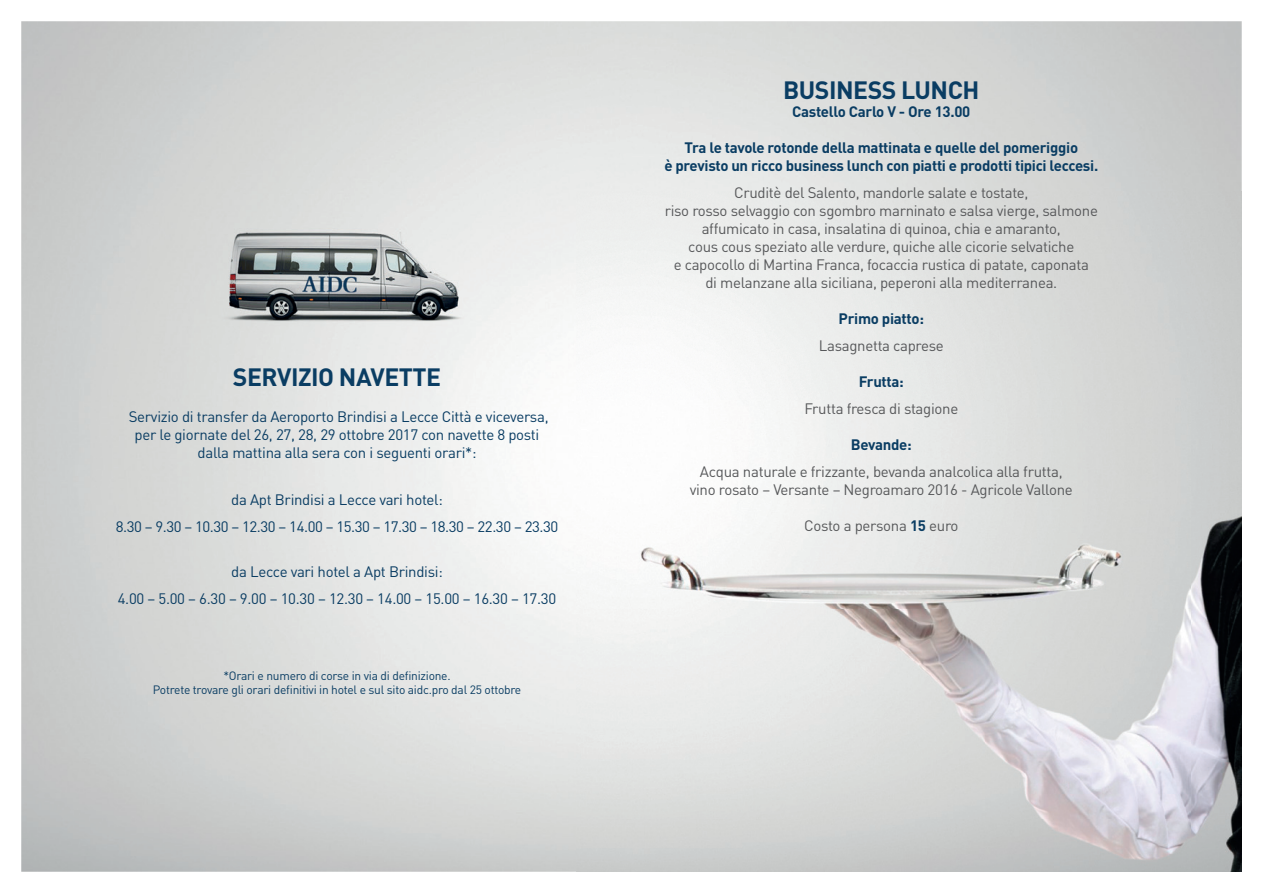
<style>
.page{position:relative;width:1263px;height:893px;background:#fff}
.page>*{position:absolute;margin:0;border:0;box-sizing:border-box;transform-origin:0 0}
.t1{font:700 24.75px "DIN";letter-spacing:-.02em;color:#0a3d63}
.t2{font:15px/18px "DIN";letter-spacing:-.02em;color:#57585a;text-align:center}
.t3{font:15px/18px "DIN";letter-spacing:-.02em;color:#0a3d63;text-align:center}
.t4{font:700 15px/18px "DIN";letter-spacing:-.02em;color:#0a3d63;text-align:center}
.t5{font:12px/14.4px "DIN";letter-spacing:-.02em;color:#0a3d63;text-align:center}
.s1{font-weight:700;color:#0a3d63}
</style>
<div class="page">
<img style="left:21px;top:21px;width:1221px;height:851px">
<img style="left:576px;top:191px;width:666px;height:681px">
<h1 class="t1" style="left:233px;top:361px;width:210px">SERVIZIO NAVETTE</h1>
<p class="t3" style="left:129px;top:408px;width:421px">Servizio di transfer da Aeroporto Brindisi a Lecce Città e viceversa, per le giornate del 26, 27, 28, 29 ottobre 2017 con navette 8 posti dalla mattina alla sera con i seguenti orari*:</p>
<p class="t3" style="left:116px;top:486px;width:444px;line-height:27px">da Apt Brindisi a Lecce vari hotel:<br>8.30 – 9.30 – 10.30 – 12.30 – 14.00 – 15.30 – 17.30 – 18.30 – 22.30 – 23.30</p>
<p class="t3" style="left:118px;top:558px;width:440px;line-height:27px">da Lecce vari hotel a Apt Brindisi:<br>4.00 – 5.00 – 6.30 – 9.00 – 10.30 – 12.30 – 14.00 – 15.00 – 16.30 – 17.30</p>
<p class="t5" style="left:153px;top:668px;width:370px">*Orari e numero di corse in via di definizione.<br>Potrete trovare gli orari definitivi in hotel e sul sito aidc.pro dal 25 ottobre</p>
<h1 class="t1" style="left:783px;top:74px;width:198px">BUSINESS LUNCH</h1>
<p class="t4" style="left:792px;top:102px;width:180px">Castello Carlo V - Ore 13.00</p>
<p class="t4" style="left:664px;top:138px;width:435px">Tra le tavole rotonde della mattinata e quelle del pomeriggio<br>è previsto un ricco business lunch con piatti e prodotti tipici leccesi.</p>
<p class="t2" style="left:665px;top:183px;width:435px">Cruditè del Salento, mandorle salate e tostate,<br>riso rosso selvaggio con sgombro marninato e salsa vierge, salmone affumicato in casa, insalatina di quinoa, chia e amaranto,<br>cous cous speziato alle verdure, quiche alle cicorie selvatiche<br>e capocollo di Martina Franca, focaccia rustica di patate, caponata<br>di melanzane alla siciliana, peperoni alla mediterranea.</p>
<p class="t4" style="left:839px;top:309px;width:87px">Primo piatto:</p>
<p class="t2" style="left:819px;top:336px;width:127px">Lasagnetta caprese</p>
<p class="t4" style="left:859px;top:372px;width:47px">Frutta:</p>
<p class="t2" style="left:804px;top:399px;width:155px">Frutta fresca di stagione</p>
<p class="t4" style="left:851px;top:435px;width:62px">Bevande:</p>
<p class="t2" style="left:690px;top:462px;width:385px">Acqua naturale e frizzante, bevanda analcolica alla frutta, vino rosato – Versante – Negroamaro 2016 - Agricole Vallone</p>
<p class="t2" style="left:804px;top:516px;width:156px">Costo a persona <span class="s1">15</span> euro</p>
</div>
